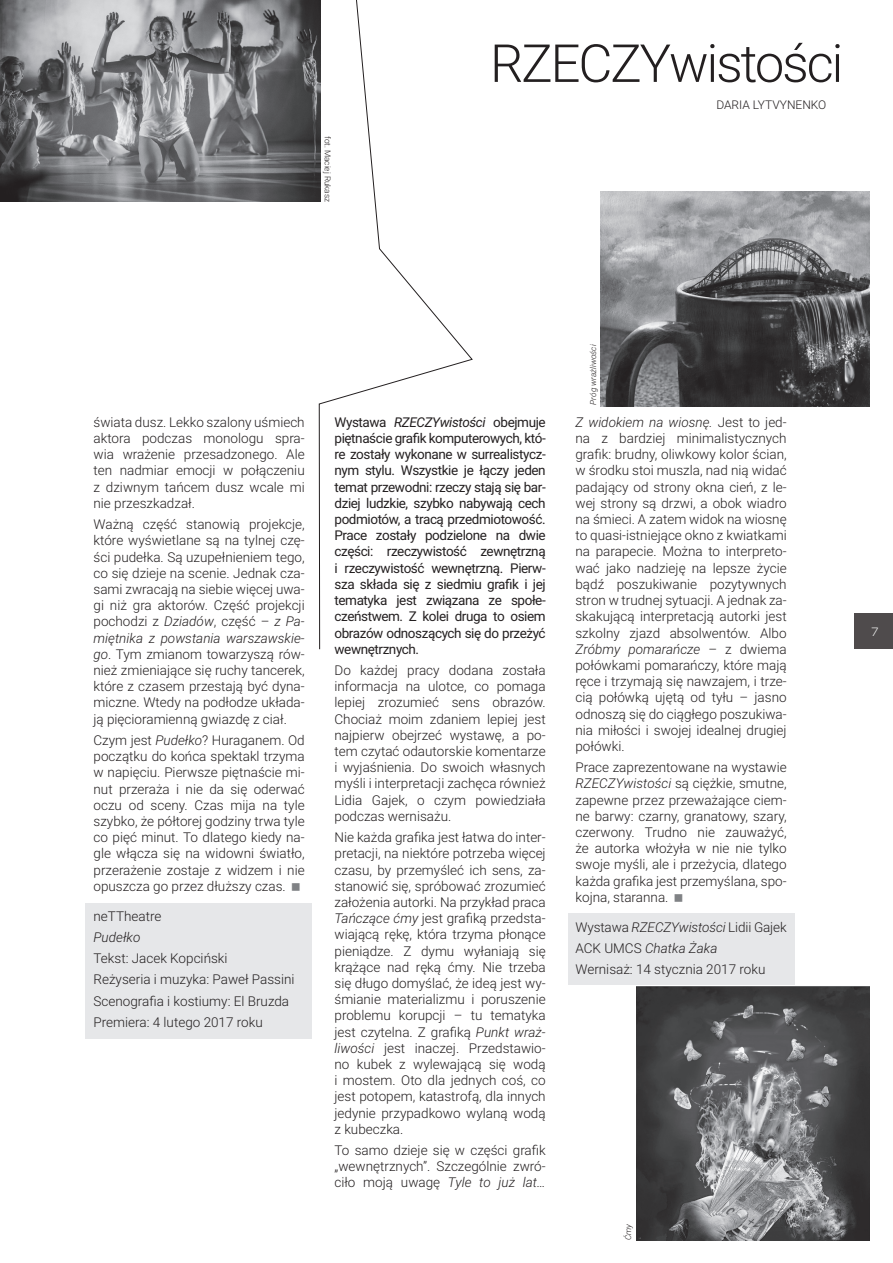
<style>
.page{position:relative;width:893px;height:1263px;background:#fff}
.page>*{position:absolute;margin:0;border:0;box-sizing:border-box;transform-origin:0 0}
.t1{font:300 52.5px "Roboto";letter-spacing:-.04em;color:#231f20}
.t2{font:300 13.5px/16.2px "Roboto";color:#231f20;text-align:justify}
.t3{font:13.5px/16.2px "Roboto";letter-spacing:-.03em;color:#231f20;text-align:justify}
.t4{font:italic 300 13.5px "Roboto";color:#231f20}
.t5{font:300 12px "Roboto";color:#231f20}
.t6{font:300 12px "Nexa";color:#fff}
.t7{font:italic 300 8.25px "Roboto";color:#231f20}
.t8{font:300 8.25px "Roboto";color:#231f20}
.s1{font-style:italic}
</style>
<div class="page">
<div style="left:854px;top:614px;width:39px;height:35px;background:#4f4b4c"></div>
<div style="left:568px;top:913px;width:226px;height:71px;background:#e6e7e9"></div>
<img style="left:600px;top:191px;width:269px;height:215px">
<img style="left:637px;top:986px;width:232px;height:254px">
<img style="left:0;top:0;width:318px;height:202px">
<div style="left:85px;top:904px;width:226px;height:135px;background:#e6e7e9"></div>
<svg style="left:318px;top:0;width:155px;height:650px"></svg>
<p class="t8" style="left:334px;top:136px;width:68px;rotate:90deg">fot. Maciej Rukasz</p>
<h1 class="t1" style="left:490px;top:26px;width:355px">RZECZYwistości</h1>
<p class="t5" style="left:716px;top:96px;width:111px">DARIA LYTVYNENKO</p>
<p class="t2" style="left:94px;top:413px;width:213px">świata dusz. Lekko szalony uśmiech aktora podczas monologu spra&shy;wia wrażenie przesadzonego. Ale ten nadmiar emocji w połączeniu z dziwnym tańcem dusz wcale mi nie przeszkadzał.</p>
<p class="t2" style="left:94px;top:516px;width:213px">Ważną część stanowią projekcje, które wyświetlane są na tylnej czę&shy;ści pudełka. Są uzupełnieniem tego, co się dzieje na scenie. Jednak cza&shy;sami zwracają na siebie więcej uwa&shy;gi niż gra aktorów. Część projekcji pochodzi z <span class="s1">Dziadów</span>, część – <span class="s1">z Pa&shy;miętnika z powstania warszawskie&shy;go</span>. Tym zmianom towarzyszą rów&shy;nież zmieniające się ruchy tancerek, które z czasem przestają być dyna&shy;miczne. Wtedy na podłodze układa&shy;ją pięcioramienną gwiazdę z ciał.</p>
<p class="t2" style="left:94px;top:731px;width:213px">Czym jest <span class="s1">Pudełko</span>? Huraganem. Od początku do końca spektakl trzyma w napięciu. Pierwsze piętnaście mi&shy;nut przeraża i nie da się oderwać oczu od sceny. Czas mija na tyle szybko, że półtorej godziny trwa tyle co pięć minut. To dlatego kiedy na&shy;gle włącza się na widowni światło, przerażenie zostaje z widzem i nie opuszcza go przez dłuższy czas.</p>
<p class="t2" style="left:94px;top:907px;width:69px">neTTheatre</p>
<p class="t4" style="left:94px;top:927px;width:48px">Pudełko</p>
<p class="t2" style="left:94px;top:947px;width:203px;line-height:21.3px;text-align:left">Tekst: Jacek Kopciński<br>Reżyseria i muzyka: Paweł Passini<br>Scenografia i kostiumy: El Bruzda<br>Premiera: 4 lutego 2017 roku</p>
<p class="t3" style="left:334px;top:413px;width:213px">Wystawa <span class="s1">RZECZYwistości</span> obejmuje piętnaście grafik komputerowych, któ&shy;re zostały wykonane w surrealistycz&shy;nym stylu. Wszystkie je łączy jeden temat przewodni: rzeczy stają się bar&shy;dziej ludzkie, szybko nabywają cech podmiotów, a tracą przedmiotowość.<br>Prace zostały podzielone na dwie części: rzeczywistość zewnętrzną i rzeczywistość wewnętrzną. Pierw&shy;sza składa się z siedmiu grafik i jej tematyka jest związana ze społe&shy;czeństwem. Z kolei druga to osiem obrazów odnoszących się do przeżyć wewnętrznych.</p>
<p class="t2" style="left:334px;top:662px;width:213px">Do każdej pracy dodana została informacja na ulotce, co pomaga lepiej zrozumieć sens obrazów.<br>Chociaż moim zdaniem lepiej jest najpierw obejrzeć wystawę, a po&shy;tem czytać odautorskie komentarze i wyjaśnienia. Do swoich własnych myśli i interpretacji zachęca również Lidia Gajek, o czym powiedziała podczas wernisażu.</p>
<p class="t2" style="left:334px;top:829px;width:213px">Nie każda grafika jest łatwa do inter&shy;pretacji, na niektóre potrzeba więcej czasu, by przemyśleć ich sens, za&shy;stanowić się, spróbować zrozumieć założenia autorki. Na przykład praca <span class="s1">Tańczące ćmy</span> jest grafiką przedsta&shy;wiającą rękę, która trzyma płonące pieniądze. Z dymu wyłaniają się krążące nad ręką ćmy. Nie trzeba się długo domyślać, że ideą jest wy&shy;śmianie materializmu i poruszenie problemu korupcji – tu tematyka jest czytelna. Z grafiką <span class="s1">Punkt wraż&shy;liwości</span> jest inaczej. Przedstawio&shy;no kubek z wylewającą się wodą i mostem. Oto dla jednych coś, co jest potopem, katastrofą, dla innych jedynie przypadkowo wylaną wodą z kubeczka.</p>
<p class="t2" style="left:334px;top:1142px;width:213px">To samo dzieje się w części grafik „wewnętrznych”. Szczególnie zwró&shy;ciło moją uwagę <span class="s1">Tyle to już lat…</span></p>
<p class="t7" style="left:588px;top:404px;width:61px;rotate:-90deg">Próg wrażliwości</p>
<p class="t2" style="left:575px;top:413px;width:213px"><span class="s1">Z widokiem na wiosnę.</span> Jest to jed&shy;na z bardziej minimalistycznych grafik: brudny, oliwkowy kolor ścian, w środku stoi muszla, nad nią widać padający od strony okna cień, z le&shy;wej strony są drzwi, a obok wiadro na śmieci. A zatem widok na wiosnę to quasi-istniejące okno z kwiatkami na parapecie. Można to interpreto&shy;wać jako nadzieję na lepsze życie bądź poszukiwanie pozytywnych stron w trudnej sytuacji. A jednak za&shy;skakującą interpretacją autorki jest szkolny zjazd absolwentów. Albo <span class="s1">Zróbmy pomarańcze</span> – z dwiema połówkami pomarańczy, które mają ręce i trzymają się nawzajem, i trze&shy;cią połówką ujętą od tyłu – jasno odnoszą się do ciągłego poszukiwa&shy;nia miłości i swojej idealnej drugiej połówki.</p>
<p class="t2" style="left:575px;top:759px;width:213px">Prace zaprezentowane na wystawie <span class="s1">RZECZYwistości</span> są ciężkie, smutne, zapewne przez przeważające ciem&shy;ne barwy: czarny, granatowy, szary, czerwony. Trudno nie zauważyć, że autorka włożyła w nie nie tylko swoje myśli, ale i przeżycia, dlatego każda grafika jest przemyślana, spo&shy;kojna, staranna.</p>
<p class="t2" style="left:575px;top:916px;width:213px;line-height:21.3px;text-align:left">Wystawa <span class="s1">RZECZYwistości</span> Lidii Gajek<br>ACK UMCS <span class="s1">Chatka Żaka<br></span>Wernisaż: 14 stycznia 2017 roku</p>
<p class="t7" style="left:622px;top:1240px;width:18px;rotate:-90deg">Ćmy</p>
<p class="t6" style="left:871px;top:625px;width:9px">7</p>
</div>
